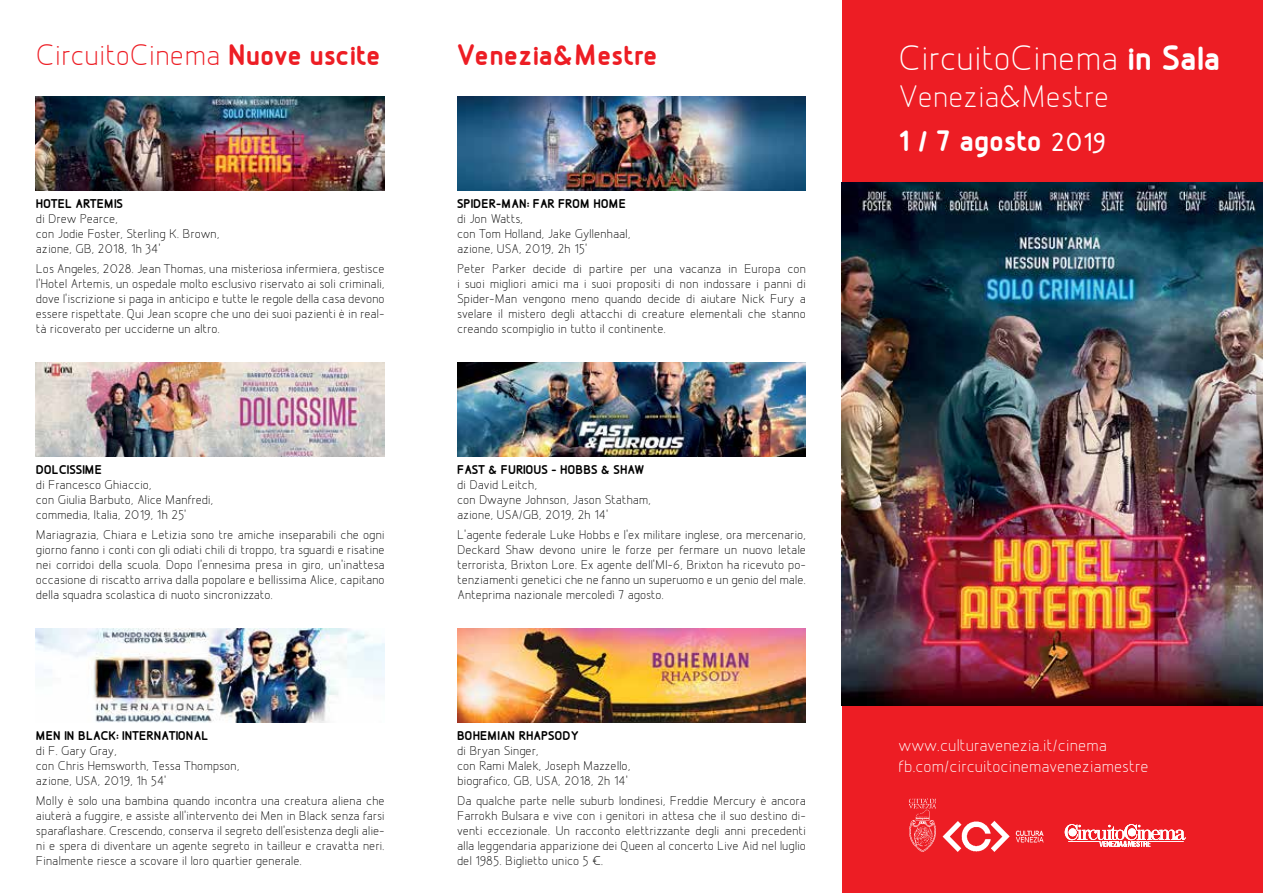
<style>
.page{position:relative;width:1263px;height:893px;background:#fff}
.page>*{position:absolute;margin:0;border:0;box-sizing:border-box;transform-origin:0 0}
.t1{font:37.5px "Designio";color:#fff}
.t2{font:33px/43.8px "Designio";color:#fff}
.t3{font:31.5px "Designio";color:#ed1d24}
.t4{font:700 31.5px "Designio";color:#ed1d24}
.t5{font:18px/21.6px "Designio";color:#fff}
.t6{font:13.5px/15px "Designio";color:#000}
.t7{font:700 13.5px "Designio";color:#000}
.s1{font-weight:700}
.s2{font-weight:500;font-size:28.5px}
</style>
<div class="page">
<div style="left:842px;top:0;width:421px;height:893px;background:#ed1d24"></div>
<img style="left:909px;top:798px;width:135px;height:54px">
<svg style="left:1065px;top:824px;width:120px;height:23px"></svg>
<img style="left:457px;top:628px;width:349px;height:94px">
<img style="left:457px;top:362px;width:349px;height:94px">
<img style="left:36px;top:97px;width:349px;height:93px">
<img style="left:36px;top:362px;width:349px;height:94px">
<img style="left:842px;top:182px;width:421px;height:524px">
<img style="left:36px;top:628px;width:349px;height:94px">
<img style="left:457px;top:97px;width:349px;height:93px">
<h3 class="t3" style="left:36px;top:38px;width:346px">CircuitoCinema <span class="s1">Nuove uscite</span></h3>
<h3 class="t4" style="left:457px;top:38px;width:202px">Venezia&amp;Mestre</h3>
<p class="t7" style="left:36px;top:197px;width:89px">HOTEL ARTEMIS</p>
<p class="t6" style="left:36px;top:212px;width:185px">di Drew Pearce,<br>con Jodie Foster, Sterling K. Brown, azione, GB, 2018, 1h 34’</p>
<p class="t6" style="left:36px;top:261px;width:350px;text-align:justify">Los Angeles, 2028. Jean Thomas, una misteriosa infermiera, gestisce l’Hotel Artemis, un ospedale molto esclusivo riservato ai soli criminali, dove l’iscrizione si paga in anticipo e tutte le regole della casa devono essere rispettate. Qui Jean scopre che uno dei suoi pazienti è in real&shy;tà ricoverato per ucciderne un altro.</p>
<p class="t7" style="left:36px;top:463px;width:68px">DOLCISSIME</p>
<p class="t6" style="left:36px;top:478px;width:179px">di Francesco Ghiaccio,<br>con Giulia Barbuto, Alice Manfredi, commedia, Italia, 2019, 1h 25’</p>
<p class="t6" style="left:36px;top:527px;width:350px;text-align:justify">Mariagrazia, Chiara e Letizia sono tre amiche inseparabili che ogni giorno fanno i conti con gli odiati chili di troppo, tra sguardi e risatine nei corridoi della scuola. Dopo l’ennesima presa in giro, un’inattesa occasione di riscatto arriva dalla popolare e bellissima Alice, capitano della squadra scolastica di nuoto sincronizzato.</p>
<p class="t7" style="left:36px;top:729px;width:174px">MEN IN BLACK: INTERNATIONAL</p>
<p class="t6" style="left:36px;top:744px;width:205px">di F. Gary Gray,<br>con Chris Hemsworth, Tessa Thompson, azione, USA, 2019, 1h 54’</p>
<p class="t6" style="left:36px;top:793px;width:350px;text-align:justify">Molly è solo una bambina quando incontra una creatura aliena che aiuterà a fuggire, e assiste all’intervento dei Men in Black senza farsi sparaflashare. Crescendo, conserva il segreto dell’esistenza degli alie&shy;ni e spera di diventare un agente segreto in tailleur e cravatta neri.<br>Finalmente riesce a scovare il loro quartier generale.</p>
<p class="t7" style="left:457px;top:197px;width:170px">SPIDER-MAN: FAR FROM HOME</p>
<p class="t6" style="left:457px;top:212px;width:175px">di Jon Watts,<br>con Tom Holland, Jake Gyllenhaal, azione, USA, 2019, 2h 15’</p>
<p class="t6" style="left:457px;top:261px;width:350px;text-align:justify">Peter Parker decide di partire per una vacanza in Europa con i suoi migliori amici ma i suoi propositi di non indossare i panni di Spider-Man vengono meno quando decide di aiutare Nick Fury a svelare il mistero degli attacchi di creature elementali che stanno creando scompiglio in tutto il continente.</p>
<p class="t7" style="left:457px;top:463px;width:189px">FAST &amp; FURIOUS - HOBBS &amp; SHAW</p>
<p class="t6" style="left:457px;top:478px;width:195px">di David Leitch,<br>con Dwayne Johnson, Jason Statham, azione, USA/GB, 2019, 2h 14’</p>
<p class="t6" style="left:457px;top:527px;width:350px;text-align:justify">L’agente federale Luke Hobbs e l’ex militare inglese, ora mercenario, Deckard Shaw devono unire le forze per fermare un nuovo letale terrorista, Brixton Lore. Ex agente dell’MI-6, Brixton ha ricevuto po&shy;tenziamenti genetici che ne fanno un superuomo e un genio del male.<br>Anteprima nazionale mercoledì 7 agosto.</p>
<p class="t7" style="left:457px;top:729px;width:123px">BOHEMIAN RHAPSODY</p>
<p class="t6" style="left:457px;top:744px;width:175px">di Bryan Singer,<br>con Rami Malek, Joseph Mazzello, biografico, GB, USA, 2018, 2h 14’</p>
<p class="t6" style="left:457px;top:793px;width:350px;text-align:justify">Da qualche parte nelle suburb londinesi, Freddie Mercury è ancora Farrokh Bulsara e vive con i genitori in attesa che il suo destino di&shy;venti eccezionale. Un racconto elettrizzante degli anni precedenti alla leggendaria apparizione dei Queen al concerto Live Aid nel luglio del 1985. Biglietto unico 5 €.</p>
<h1 class="t1" style="left:899px;top:38px;width:324px">CircuitoCinema <span class="s1">in Sala</span></h1>
<h2 class="t2" style="left:899px;top:75px;width:212px">Venezia&amp;Mestre<br><span class="s1">1 / 7 agosto</span> <span class="s2">2019</span></h2>
<h3 class="t5" style="left:899px;top:734px;width:251px">www.culturavenezia.it/cinema fb.com/circuitocinemaveneziamestre</h3>
</div>
